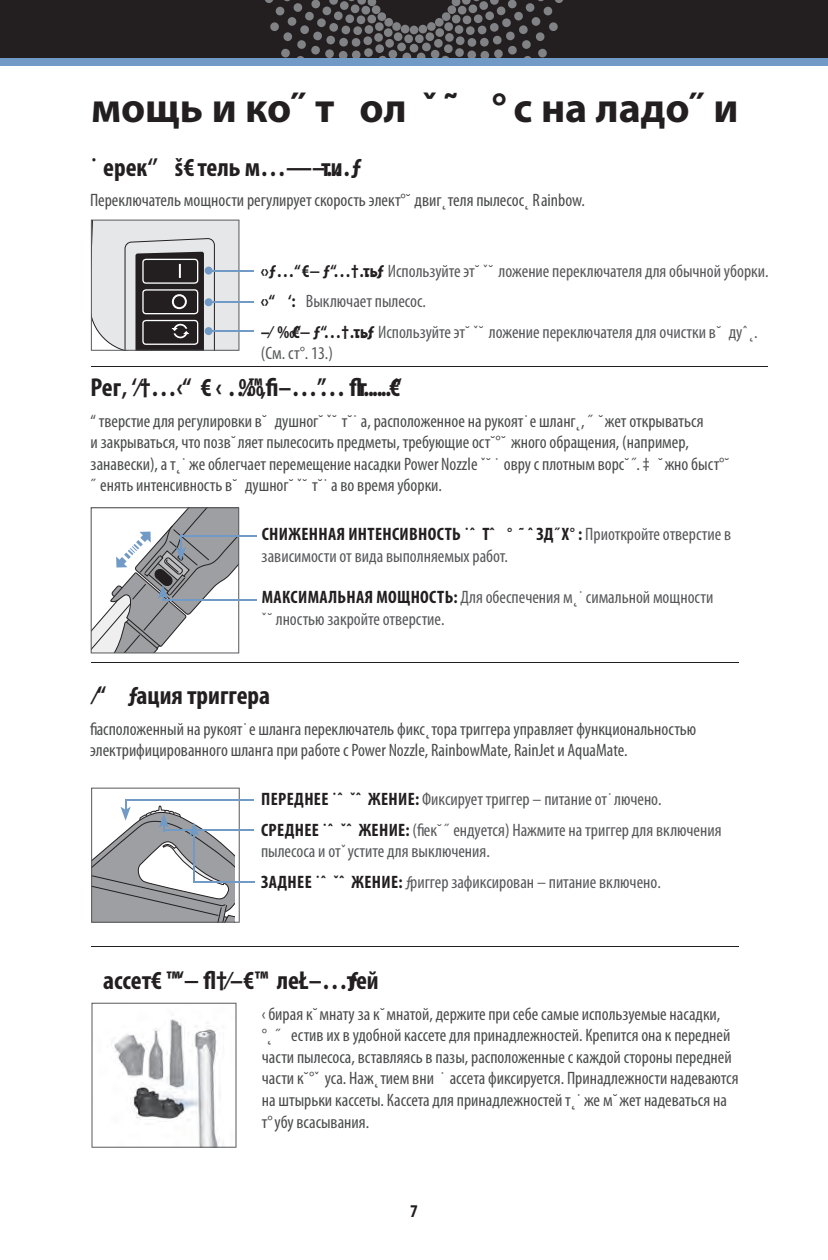
<style>
.page{position:relative;width:828px;height:1260px;background:#fff}
.page>*{position:absolute;margin:0;border:0;box-sizing:border-box;transform-origin:0 0}
.t1{font:700 42px "Myriad Pro";letter-spacing:-.005em;color:#231f20}
.t2{font:700 condensed 26px "Myriad Pro";color:#231f20}
.t3{font:condensed 18px/21.6px "Myriad Pro";color:#4b4c4d}
.t4{font:condensed 18px/30.6px "Myriad Pro";color:#57585a}
.t5{font:700 condensed 18px "Myriad Pro";color:#231f20}
.s1{font-weight:700;color:#231f20}
</style>
<div class="page">
<div style="left:0;top:0;width:828px;height:58px;background:#231f20"></div>
<div style="left:404px;top:34px;width:9px;height:9px;background:#808285;border-radius:4px"></div>
<div style="left:415px;top:34px;width:9px;height:9px;background:#808285;border-radius:4px"></div>
<div style="left:410px;top:44px;width:8px;height:9px;background:#808285;border-radius:4px"></div>
<svg style="left:265px;top:0;width:146px;height:58px"></svg>
<div style="left:410px;top:26px;width:8px;height:8px;background:#808285;border-radius:50%"></div>
<svg style="left:417px;top:0;width:146px;height:58px"></svg>
<div style="left:0;top:58px;width:828px;height:8px;background:#719ac7"></div>
<svg style="left:91px;top:220px;width:148px;height:131px;background:#a3a3a4"></svg>
<hr style="left:125px;top:799px;width:128px;height:2px;background:#719ac7">
<hr style="left:165px;top:829px;width:88px;height:2px;background:#719ac7">
<hr style="left:193px;top:881px;width:62px;height:2px;background:#719ac7">
<svg style="left:91px;top:788px;width:149px;height:135px"></svg>
<hr style="left:91px;top:366px;width:677px;height:1px;background:#231f20">
<hr style="left:91px;top:662px;width:648px;height:1px;background:#231f20">
<hr style="left:91px;top:946px;width:648px;height:1px;background:#231f20">
<hr style="left:209px;top:270px;width:45px;height:2px;background:#719ac7">
<div style="left:205px;top:267px;width:8px;height:8px;background:#719ac7;border-radius:50%"></div>
<hr style="left:209px;top:301px;width:45px;height:2px;background:#719ac7">
<div style="left:205px;top:298px;width:8px;height:8px;background:#719ac7;border-radius:50%"></div>
<hr style="left:209px;top:330px;width:45px;height:2px;background:#719ac7">
<div style="left:205px;top:327px;width:8px;height:8px;background:#719ac7;border-radius:50%"></div>
<hr style="left:180px;top:535px;width:76px;height:2px;background:#719ac7">
<hr style="left:162px;top:599px;width:94px;height:2px;background:#719ac7">
<svg style="left:91px;top:507px;width:148px;height:146px"></svg>
<svg style="left:92px;top:1003px;width:144px;height:145px"></svg>
<h1 class="t1" style="left:91px;top:80px;width:649px">мощь и ко˝ т ол ˇ ˜ ° с на ладо˝ и</h1>
<h2 class="t2" style="left:90px;top:151px;width:274px">˙ ерек‘’ š€ тель м…—–…ƒ</h2>
<h2 class="t2" style="left:321px;top:151px;width:23px">ти</h2>
<p class="t3" style="left:90px;top:189px;width:497px">Переключатель мощности регулирует скорость элект°˘ двиг˛теля пылесос˛ Rainbow.</p>
<p class="t4" style="left:261px;top:255px;width:509px;text-indent:102px"><span class="s1">ть:</span> Используйте эт˘ ˇ˘ ложение переключателя для обычной уборки. <span class="s1">‹›“ ‘:</span> Выключает пылесос.<br><span class="s1">–⁄ ‰“€− ƒ“…†…ƒ</span></p>
<p class="t5" style="left:261px;top:259px;width:125px">‹›ƒ…“€− ƒ“…†…ƒ</p>
<p class="t4" style="left:353px;top:316px;width:406px"><span class="s1">ть:</span> Используйте эт˘ ˇ˘ ложение переключателя для очистки в˘ дуˆ˛.</p>
<p class="t4" style="left:261px;top:338px;width:73px">(См. ст°. 13.)</p>
<h2 class="t2" style="left:91px;top:371px;width:312px">Рег‚ ‘⁄†…‹“ € ‹ …‰™‚fi–…”… fl…т…“€</h2>
<p class="t3" style="left:91px;top:410px;width:641px">“тверстие для регулировки в˘ душног˘ ˇ˘ т˘˙ а, расположенное на рукоят˙е шланг˛, ˝ ˘жет открываться<br>и закрываться, что позв˘ляет пылесосить предметы, требующие ост˘°˘ жного обращения, (например, занавески), а т˛˙ же облегчает перемещение насадки Power Nozzle ˇ˘ ˙ овру с плотным ворс˘˝. ‡ ˘жно быст°˘ ˝ енять интенсивность в˘ душног˘ ˇ˘ т˘˙ а во время уборки.</p>
<p class="t4" style="left:262px;top:523px;width:471px;line-height:21.6px"><span class="s1">СНИЖЕННАЯ ИНТЕНСИВНОСТЬ ˙ˆ Тˆ ° ˜ ˆ ЗД˝ Х° :</span> Приоткройте отверстие в зависимости от вида выполняемых работ.</p>
<p class="t4" style="left:262px;top:586px;width:453px;line-height:21.6px"><span class="s1">МАКСИМАЛЬНАЯ МОЩНОСТЬ:</span> Для обеспечения м˛˙симальной мощности ˇ˘ лностью закройте отверстие.</p>
<h2 class="t2" style="left:94px;top:679px;width:178px">⁄“ ƒация триггера</h2>
<p class="t3" style="left:90px;top:718px;width:608px">fiасположенный на рукоят˙е шланга переключатель фикс˛тора триггера управляет функциональностью электрифицированного шланга при работе с Power Nozzle, RainbowMate, RainJet и AquaMate.</p>
<p class="t4" style="left:261px;top:783px;width:462px"><span class="s1">ПЕРЕДНЕЕ ˙ˆ ˇˆ ЖЕНИЕ:</span> Фиксирует триггер – питание от˙лючено.<br><span class="s1">СРЕДНЕЕ ˙ˆ ˇˆ ЖЕНИЕ:</span> (fiек˘˝ ендуется) Нажмите на триггер для включения</p>
<p class="t4" style="left:261px;top:836px;width:401px">пылесоса и отˇустите для выключения.<br><span class="s1">ЗАДНЕЕ ˙ˆ ˇˆ ЖЕНИЕ:</span> ƒриггер зафиксирован – питание включено.</p>
<h2 class="t2" style="left:103px;top:964px;width:277px">ассет€ ™‘− fl†⁄–€™ леŁ–…ƒтей</h2>
<p class="t3" style="left:262px;top:1003px;width:478px">‹бирая к˘мнату за к˘мнатой, держите при себе самые используемые насадки,<br>°˛ ˝ естив их в удобной кассете для принадлежностей. Крепится она к передней части пылесоса, вставляясь в пазы, расположенные с каждой стороны передней части к˘°ˇ уса. Наж˛тием вни ˙ ассета фиксируется. Принадлежности надеваются на штырьки кассеты. Кассета для принадлежностей т˛˙ же м˘жет надеваться на т°убу всасывания.</p>
<p class="t5" style="left:410px;top:1199px;width:9px">7</p>
</div>
